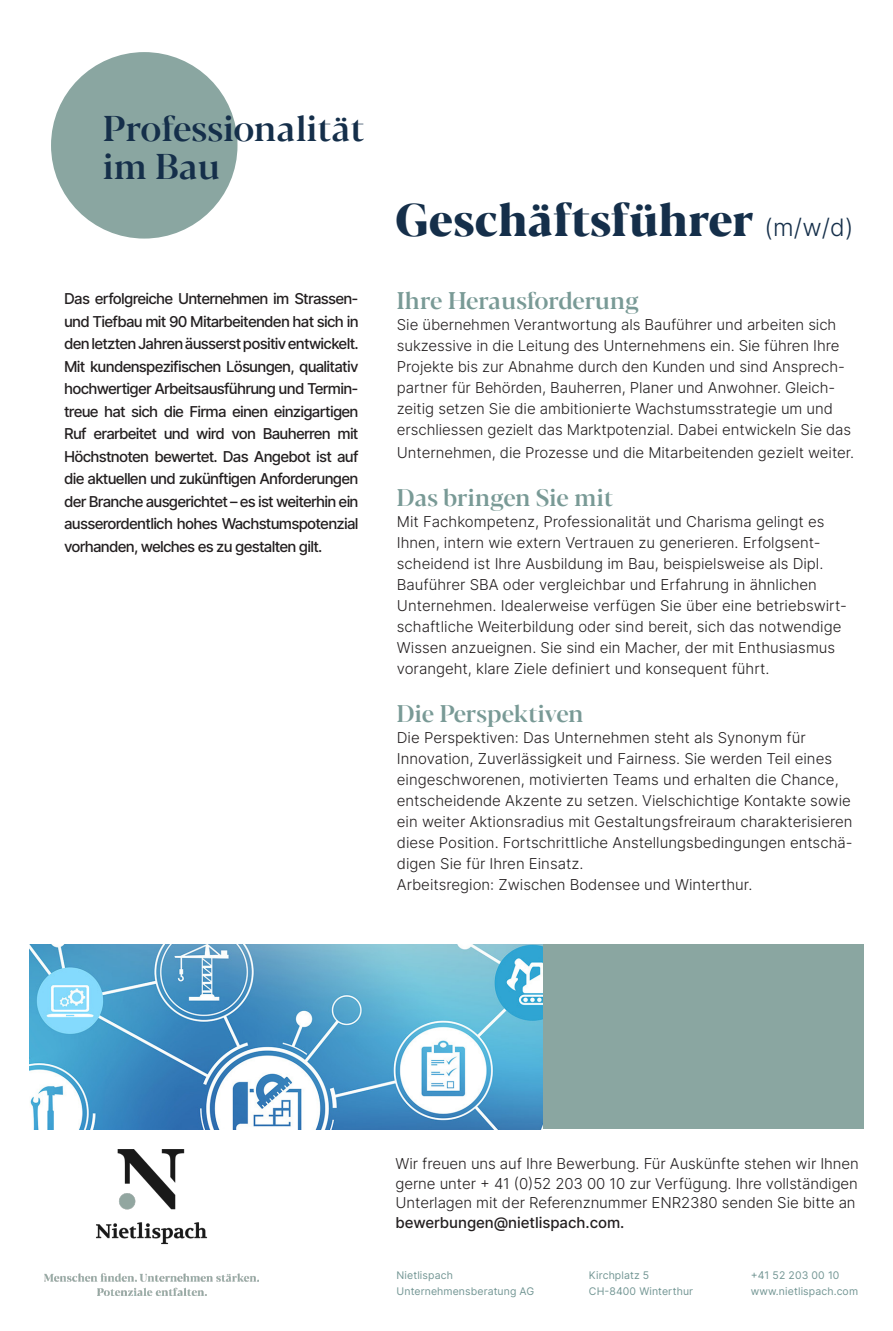
<style>
.page{position:relative;width:893px;height:1331px;background:#fff}
.page>*{position:absolute;margin:0;border:0;box-sizing:border-box;transform-origin:0 0}
.t1{font:800 45px "Blacker Pro Display Trial";letter-spacing:.01em;color:#152f4a}
.t2{font:500 35.7px/38.1px "Blacker Pro Display Trial";letter-spacing:.01em;color:#152f4a}
.t3{font:500 24px "Blacker Pro Display Trial";letter-spacing:.005em;color:#799a96}
.t4{font:300 15px/21px "Inter";color:#231f20}
.t5{font:500 15px/22.5px "Inter";letter-spacing:-.05em;color:#231f20;text-align:justify}
.t6{font:500 15px "Inter";letter-spacing:-.005em;color:#231f20}
.t7{font:10.5px/16.5px "Inter";letter-spacing:.01em;color:#739694}
.s1{font-family:"Inter";font-weight:300;font-size:24px}
</style>
<div class="page">
<div style="left:30px;top:944px;width:833px;height:185px;background:#8aa6a1"></div>
<img style="left:30px;top:944px;width:513px;height:185px">
<div style="left:51px;top:52px;width:186px;height:187px;background:#8aa6a1;border-radius:50%"></div>
<img style="left:45px;top:1149px;width:214px;height:147px">
<h2 class="t2" style="left:103px;top:108px;width:263px">Professionalität im Bau</h2>
<p class="t5" style="left:64px;top:287px;width:296px">Das erfolgreiche Unternehmen im Strassen&shy;und Tiefbau mit 90 Mitarbeitenden hat sich in den letzten Jahren äusserst positiv entwickelt.<br>Mit kundenspezifischen Lösungen, qualitativ hochwertiger Arbeitsausführung und Termin&shy;treue hat sich die Firma einen einzigartigen Ruf erarbeitet und wird von Bauherren mit Höchstnoten bewertet. Das Angebot ist auf die aktuellen und zukünftigen Anforderungen der Branche ausgerichtet – es ist weiterhin ein ausserordentlich hohes Wachstumspotenzial vorhanden, welches es zu gestalten gilt.</p>
<h1 class="t1" style="left:395px;top:187px;width:460px">Geschäftsführer <span class="s1">(m/w/d)</span></h1>
<h3 class="t3" style="left:397px;top:285px;width:244px">Ihre Herausforderung</h3>
<p class="t4" style="left:397px;top:314px;width:456px">Sie übernehmen Verantwortung als Bauführer und arbeiten sich sukzessive in die Leitung des Unternehmens ein. Sie führen Ihre Projekte bis zur Abnahme durch den Kunden und sind Ansprech&shy;partner für Behörden, Bauherren, Planer und Anwohner. Gleich&shy;zeitig setzen Sie die ambitionierte Wachstumsstrategie um und erschliessen gezielt das Marktpotenzial. Dabei entwickeln Sie das</p>
<p class="t4" style="left:397px;top:442px;width:459px">Unternehmen, die Prozesse und die Mitarbeitenden gezielt weiter.</p>
<h3 class="t3" style="left:397px;top:481px;width:218px">Das bringen Sie mit</h3>
<p class="t4" style="left:397px;top:511px;width:452px">Mit Fachkompetenz, Professionalität und Charisma gelingt es Ihnen, intern wie extern Vertrauen zu generieren. Erfolgsent&shy;scheidend ist Ihre Ausbildung im Bau, beispielsweise als Dipl.<br>Bauführer SBA oder vergleichbar und Erfahrung in ähnlichen Unternehmen. Idealerweise verfügen Sie über eine betriebswirt&shy;schaftliche Weiterbildung oder sind bereit, sich das notwendige Wissen anzueignen. Sie sind ein Macher, der mit Enthusiasmus vorangeht, klare Ziele definiert und konsequent führt.</p>
<h3 class="t3" style="left:397px;top:697px;width:188px">Die Perspektiven</h3>
<p class="t4" style="left:397px;top:727px;width:457px">Die Perspektiven: Das Unternehmen steht als Synonym für Innovation, Zuverlässigkeit und Fairness. Sie werden Teil eines eingeschworenen, motivierten Teams und erhalten die Chance, entscheidende Akzente zu setzen. Vielschichtige Kontakte sowie ein weiter Aktionsradius mit Gestaltungsfreiraum charakterisieren diese Position. Fortschrittliche Anstellungsbedingungen entschä&shy;digen Sie für Ihren Einsatz.<br>Arbeitsregion: Zwischen Bodensee und Winterthur.</p>
<p class="t4" style="left:395px;top:1154px;width:465px;line-height:19.5px;text-align:justify">Wir freuen uns auf Ihre Bewerbung. Für Auskünfte stehen wir Ihnen gerne unter + 41 (0)52 203 00 10 zur Verfügung. Ihre vollständigen Unterlagen mit der Referenznummer ENR2380 senden Sie bitte an</p>
<p class="t6" style="left:395px;top:1211px;width:231px">bewerbungen@nietlispach.com.</p>
<p class="t7" style="left:396px;top:1266px;width:139px">Nietlispach<br>Unternehmensberatung AG</p>
<p class="t7" style="left:589px;top:1266px;width:106px">Kirchplatz 5<br>CH-8400 Winterthur</p>
<p class="t7" style="left:751px;top:1266px;width:109px">+41 52 203 00 10 www.nietlispach.com</p>
</div>
